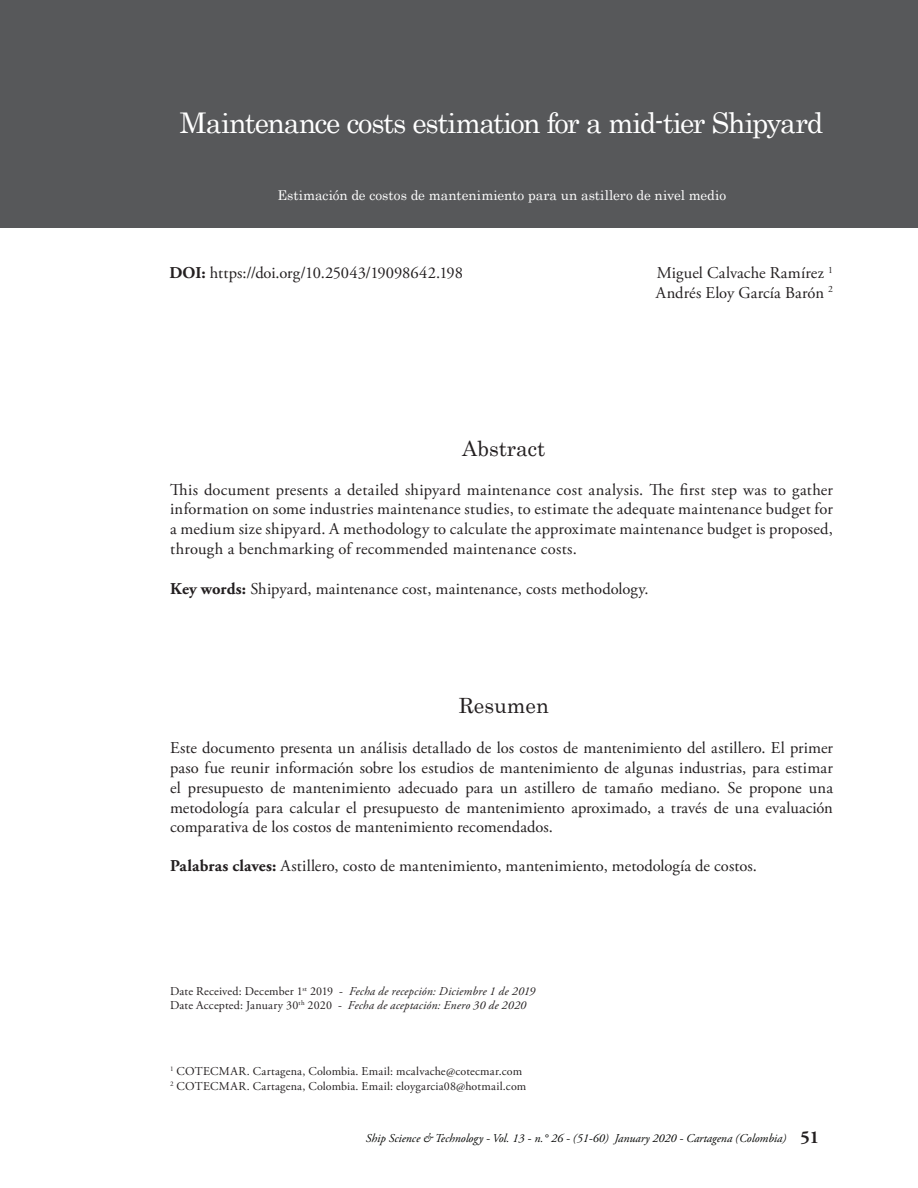
<style>
.page{position:relative;width:918px;height:1188px;background:#fff}
.page>*{position:absolute;margin:0;border:0;box-sizing:border-box;transform-origin:0 0}
.t1{font:28.5px "Century";letter-spacing:-.045em;color:#fff}
.t2{font:21px "Century";color:#231f20}
.t3{font:700 18px "Adobe Garamond Pro";color:#231f20}
.t4{font:16.5px/19.8px "Adobe Garamond Pro";letter-spacing:.005em;color:#231f20;text-align:justify}
.t5{font:13.5px "Century";color:#fff}
.t6{font:italic 12px/14.4px "Adobe Garamond Pro";letter-spacing:.015em;color:#231f20}
.t7{font:12px/14.4px "Adobe Garamond Pro";letter-spacing:.015em;color:#231f20}
.t8{font:italic 12px "Adobe Garamond Pro";color:#040503}
.s1{font-weight:700}
.s2{font-style:normal}
</style>
<div class="page">
<div style="left:0;top:0;width:918px;height:228px;background:#57585a"></div>
<h1 class="t1" style="left:180px;top:105px;width:645px">Maintenance costs estimation for a mid-tier Shipyard</h1>
<p class="t5" style="left:277px;top:187px;width:450px">Estimación de costos de mantenimiento para un astillero de nivel medio</p>
<p class="t4" style="left:170px;top:264px;width:295px"><span class="s1">DOI:</span> https://doi.org/10.25043/19098642.198</p>
<p class="t2" style="left:462px;top:435px;width:85px">Abstract</p>
<p class="t4" style="left:656px;top:264px;width:179px">Miguel Calvache Ramírez <sup>1<br></sup>Andrés Eloy García Barón <sup>2</sup></p>
<p class="t4" style="left:170px;top:480px;width:664px">This document presents a detailed shipyard maintenance cost analysis. The first step was to gather information on some industries maintenance studies, to estimate the adequate maintenance budget for a medium size shipyard. A methodology to calculate the approximate maintenance budget is proposed, through a benchmarking of recommended maintenance costs.</p>
<p class="t4" style="left:170px;top:579px;width:480px"><span class="s1">Key words:</span> Shipyard, maintenance cost, maintenance, costs methodology.</p>
<p class="t2" style="left:459px;top:693px;width:92px">Resumen</p>
<p class="t4" style="left:170px;top:739px;width:664px">Este documento presenta un análisis detallado de los costos de mantenimiento del astillero. El primer paso fue reunir información sobre los estudios de mantenimiento de algunas industrias, para estimar el presupuesto de mantenimiento adecuado para un astillero de tamaño mediano. Se propone una metodología para calcular el presupuesto de mantenimiento aproximado, a través de una evaluación comparativa de los costos de mantenimiento recomendados.</p>
<p class="t4" style="left:170px;top:857px;width:588px"><span class="s1">Palabras claves:</span> Astillero, costo de mantenimiento, mantenimiento, metodología de costos.</p>
<p class="t6" style="left:170px;top:984px;width:367px"><span class="s2">Date Received: December 1</span><sup>st</sup> <span class="s2">2019 -</span> Fecha de recepción: Diciembre 1 de 2019<br><span class="s2">Date Accepted: January 30</span><sup>th</sup> <span class="s2">2020 -</span> Fecha de aceptación: Enero 30 de 2020</p>
<p class="t7" style="left:170px;top:1065px;width:358px"><sup>1</sup> COTECMAR. Cartagena, Colombia. Email: mcalvache@cotecmar.com<br><sup>2</sup> COTECMAR. Cartagena, Colombia. Email: eloygarcia08@hotmail.com</p>
<p class="t8" style="left:366px;top:1131px;width:422px">Ship Science &amp; Technology - Vol. 13 - n.° 26 - (51-60) January 2020 - Cartagena (Colombia)</p>
<p class="t3" style="left:800px;top:1127px;width:20px">51</p>
</div>
